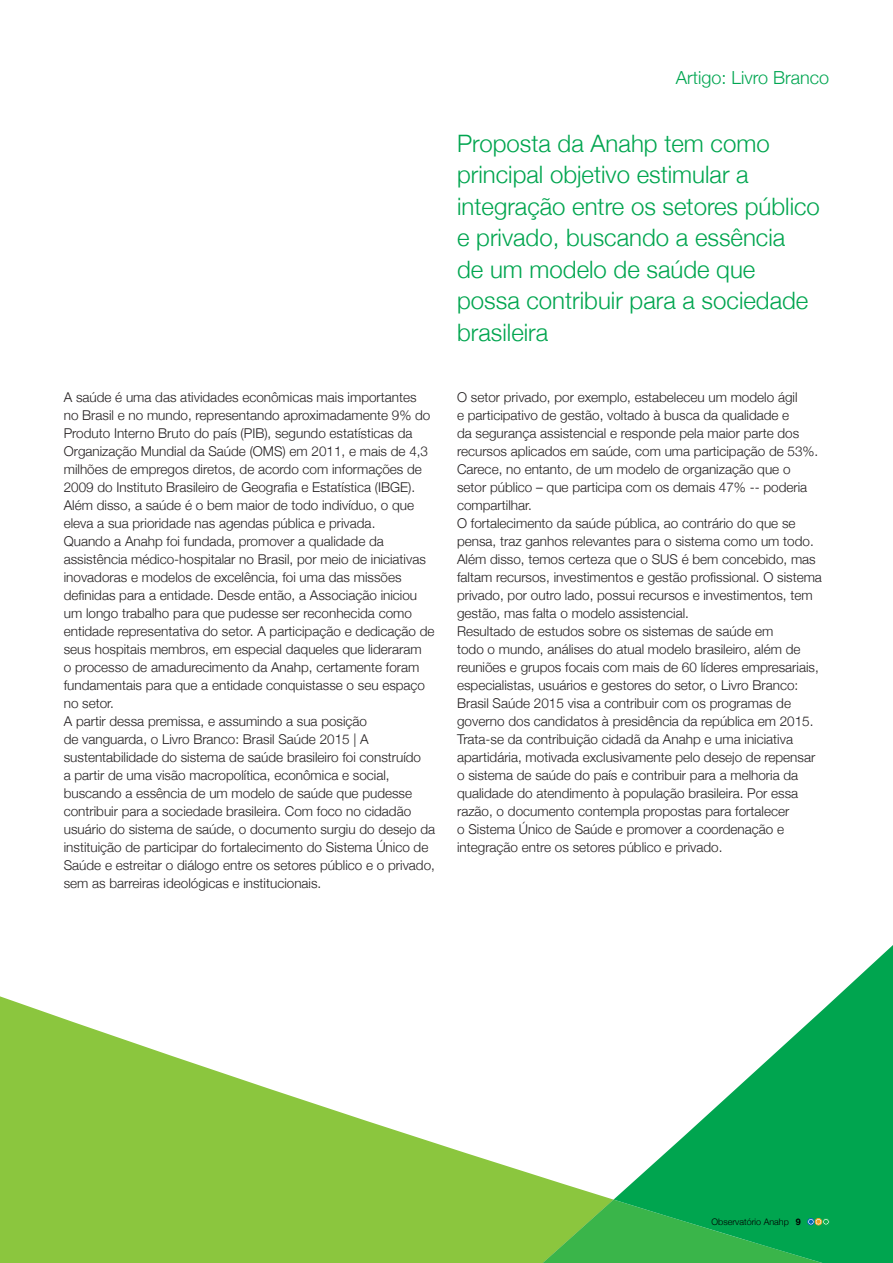
<style>
.page{position:relative;width:893px;height:1263px;background:#fff}
.page>*{position:absolute;margin:0;border:0;box-sizing:border-box;transform-origin:0 0}
._02_titulo_abres{font:300 24px/31.5px "Helvetica Neue";color:#00a54f}
._16_texto_tabelas_ge{font:300 18px "Helvetica Neue";color:#00a651}
._04_texto_corrido{font:300 13.5px/18px "Helvetica Neue";color:#231f20}
.t1{font:300 9px "Helvetica Neue";color:#000}
.s1{font-weight:700}
</style>
<div class="page">
<img style="left:614px;top:945px;width:279px;height:254px">
<svg style="left:0;top:996px;width:612px;height:267px;fill:#8bc63e"></svg>
<svg style="left:498px;top:1199px;width:395px;height:64px"></svg>
<p class="_04_texto_corrido" style="left:64px;top:388px;width:368px">A saúde é uma das atividades econômicas mais importantes no Brasil e no mundo, representando aproximadamente 9% do Produto Interno Bruto do país (PIB), segundo estatísticas da Organização Mundial da Saúde (OMS) em 2011, e mais de 4,3 milhões de empregos diretos, de acordo com informações de 2009 do Instituto Brasileiro de Geografia e Estatística (IBGE).<br>Além disso, a saúde é o bem maior de todo indivíduo, o que eleva a sua prioridade nas agendas pública e privada.</p>
<p class="_04_texto_corrido" style="left:64px;top:532px;width:372px">Quando a Anahp foi fundada, promover a qualidade da assistência médico-hospitalar no Brasil, por meio de iniciativas inovadoras e modelos de excelência, foi uma das missões definidas para a entidade. Desde então, a Associação iniciou um longo trabalho para que pudesse ser reconhecida como entidade representativa do setor. A participação e dedicação de seus hospitais membros, em especial daqueles que lideraram<br>o processo de amadurecimento da Anahp, certamente foram fundamentais para que a entidade conquistasse o seu espaço no setor.</p>
<p class="_04_texto_corrido" style="left:64px;top:712px;width:373px">A partir dessa premissa, e assumindo a sua posição<br>de vanguarda, o Livro Branco: Brasil Saúde 2015 | A sustentabilidade do sistema de saúde brasileiro foi construído<br>a partir de uma visão macropolítica, econômica e social, buscando a essência de um modelo de saúde que pudesse contribuir para a sociedade brasileira. Com foco no cidadão usuário do sistema de saúde, o documento surgiu do desejo da instituição de participar do fortalecimento do Sistema Único de Saúde e estreitar o diálogo entre os setores público e o privado, sem as barreiras ideológicas e institucionais.</p>
<p class="_16_texto_tabelas_ge" style="left:676px;top:63px;width:155px">Artigo: Livro Branco</p>
<p class="_02_titulo_abres" style="left:457px;top:126px;width:364px">Proposta da Anahp tem como principal objetivo estimular a integração entre os setores público e privado, buscando a essência<br>de um modelo de saúde que possa contribuir para a sociedade brasileira</p>
<p class="_04_texto_corrido" style="left:457px;top:388px;width:363px">O setor privado, por exemplo, estabeleceu um modelo ágil<br>e participativo de gestão, voltado à busca da qualidade e<br>da segurança assistencial e responde pela maior parte dos recursos aplicados em saúde, com uma participação de 53%.<br>Carece, no entanto, de um modelo de organização que o setor público – que participa com os demais 47% -- poderia compartilhar.</p>
<p class="_04_texto_corrido" style="left:457px;top:514px;width:366px">O fortalecimento da saúde pública, ao contrário do que se pensa, traz ganhos relevantes para o sistema como um todo.<br>Além disso, temos certeza que o SUS é bem concebido, mas faltam recursos, investimentos e gestão profissional. O sistema privado, por outro lado, possui recursos e investimentos, tem gestão, mas falta o modelo assistencial.</p>
<p class="_04_texto_corrido" style="left:457px;top:622px;width:363px">Resultado de estudos sobre os sistemas de saúde em<br>todo o mundo, análises do atual modelo brasileiro, além de reuniões e grupos focais com mais de 60 líderes empresariais, especialistas, usuários e gestores do setor, o Livro Branco:<br>Brasil Saúde 2015 visa a contribuir com os programas de governo dos candidatos à presidência da república em 2015.<br>Trata-se da contribuição cidadã da Anahp e uma iniciativa apartidária, motivada exclusivamente pelo desejo de repensar o sistema de saúde do país e contribuir para a melhoria da qualidade do atendimento à população brasileira. Por essa razão, o documento contempla propostas para fortalecer<br>o Sistema Único de Saúde e promover a coordenação e integração entre os setores público e privado.</p>
<p class="t1" style="left:712px;top:1214px;width:91px">Observatório Anahp <span class="s1">9</span></p>
</div>
